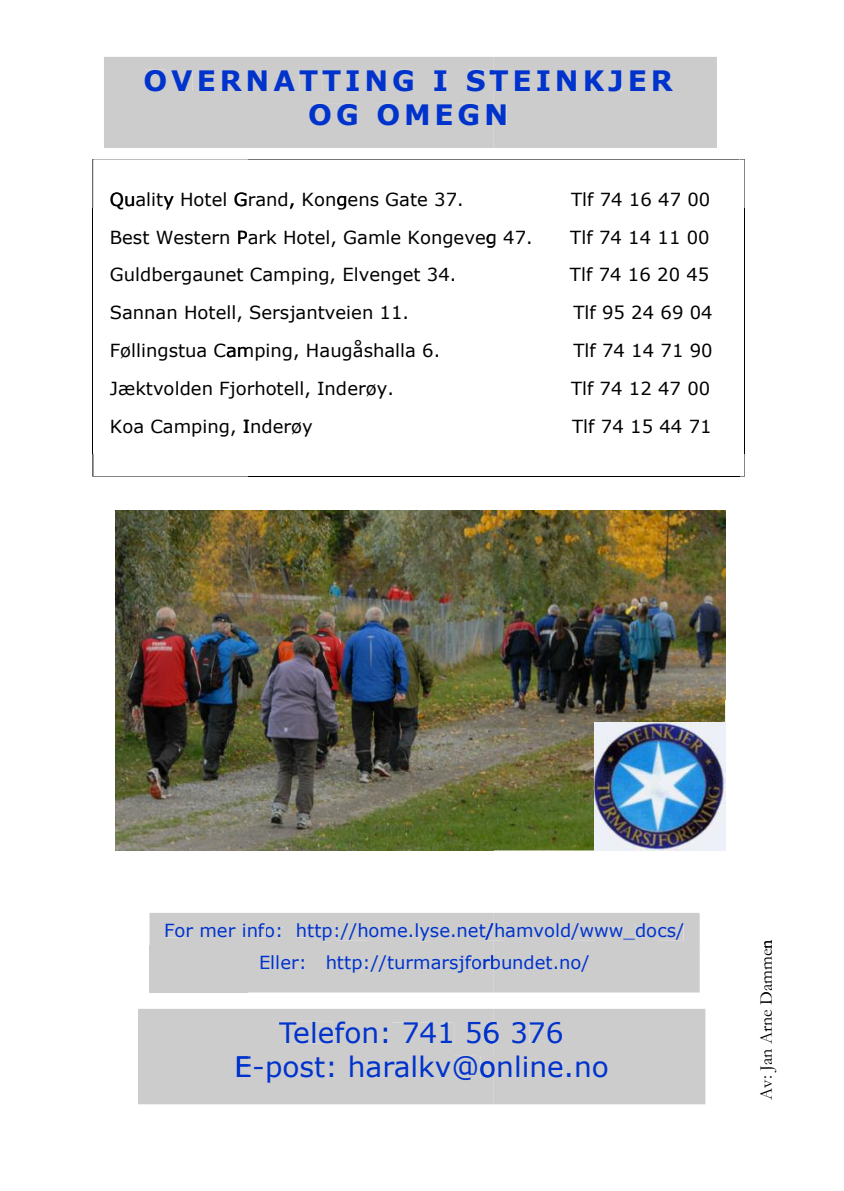
<style>
.page{position:relative;width:844px;height:1191px;background:#fff}
.page>*{position:absolute;margin:0;border:0;box-sizing:border-box;transform-origin:0 0}
.t1{font:28px/33.8px "Verdana";color:#03c;text-align:center}
.t2{font:700 28px/34.1px "Verdana";letter-spacing:.14em;color:#03c;text-align:center}
.t3{font:18.03px/37.8px "Verdana";color:#000}
.t4{font:18.03px "Verdana";color:#03c}
.t5{font:18.03px "Garamond";color:#000}
</style>
<div class="page">
<div style="left:104px;top:57px;width:612px;height:91px;background:#ccc"></div>
<div style="left:653px;top:70px;width:19px;height:21px;background:#ccc"></div>
<div style="left:630px;top:70px;width:14px;height:21px;background:#ccc"></div>
<div style="left:608px;top:70px;width:13px;height:21px;background:#ccc"></div>
<div style="left:584px;top:70px;width:20px;height:21px;background:#ccc"></div>
<div style="left:557px;top:70px;width:19px;height:21px;background:#ccc"></div>
<div style="left:536px;top:70px;width:12px;height:21px;background:#ccc"></div>
<div style="left:514px;top:70px;width:15px;height:21px;background:#ccc"></div>
<div style="left:493px;top:70px;width:14px;height:21px;background:#ccc"></div>
<div style="left:493px;top:104px;width:13px;height:21px;background:#ccc"></div>
<img style="left:115px;top:511px;width:610px;height:339px">
<svg style="left:92px;top:159px;width:653px;height:318px"></svg>
<img style="left:594px;top:723px;width:131px;height:127px">
<div style="left:138px;top:1009px;width:567px;height:95px;background:#ccc"></div>
<div style="left:548px;top:1061px;width:14px;height:16px;background:#ccc"></div>
<div style="left:532px;top:1061px;width:13px;height:16px;background:#ccc"></div>
<div style="left:493px;top:1055px;width:33px;height:22px;background:#ccc"></div>
<div style="left:149px;top:913px;width:550px;height:79px;background:#ccc"></div>
<div style="left:546px;top:956px;width:6px;height:13px;background:#ccc"></div>
<div style="left:536px;top:959px;width:8px;height:10px;background:#ccc"></div>
<div style="left:524px;top:955px;width:9px;height:14px;background:#ccc"></div>
<div style="left:513px;top:959px;width:9px;height:10px;background:#ccc"></div>
<div style="left:502px;top:959px;width:9px;height:10px;background:#ccc"></div>
<div style="left:493px;top:955px;width:7px;height:14px;background:#ccc"></div>
<h1 class="t2" style="left:143px;top:63px;width:530px">OVERNATTING I STEINKJER<br>OG OMEGN</h1>
<p class="t3" style="left:110px;top:180px;width:355px">Qualit Hotel Grand Kon ens Gate 37.</p>
<p class="t3" style="left:289px;top:180px;width:8px">,</p>
<p class="t3" style="left:336px;top:180px;width:13px">g</p>
<p class="t3" style="left:110px;top:180px;width:424px;text-indent:53px">y<br>Best Western Park Hotel, Gamle Kongeveg 47.<br>Guldbergaunet Camping, Elvenget 34.<br>Sannan Hotell, Sersjantveien 11.<br>Føllingstua Camping, Haugåshalla 6.<br>Jæktvolden Fjorhotell, Inderøy.<br>Koa Camping, Inderøy</p>
<p class="t3" style="left:571px;top:180px;width:141px">Tlf 74 16 47 00</p>
<p class="t3" style="left:570px;top:217px;width:144px">Tlf 74 14 11 00<br>Tlf 74 16 20 45<br>Tlf 95 24 69 04<br>Tlf 74 14 71 90<br>Tlf 74 12 47 00<br>Tlf 74 15 44 71</p>
<p class="t4" style="left:164px;top:919px;width:521px">For mer info: http://home.lyse.net/hamvold/www_docs/</p>
<p class="t4" style="left:259px;top:951px;width:332px">Eller: http://turmarsjforbundet.no/</p>
<h1 class="t1" style="left:234px;top:1015px;width:376px">Telefon: 741 56 376<br>E-post: haralkv@online.no</h1>
<p class="t5" style="left:756px;top:1100px;width:162px;rotate:-90deg">Av: Jan Arne Damm ne</p>
</div>
